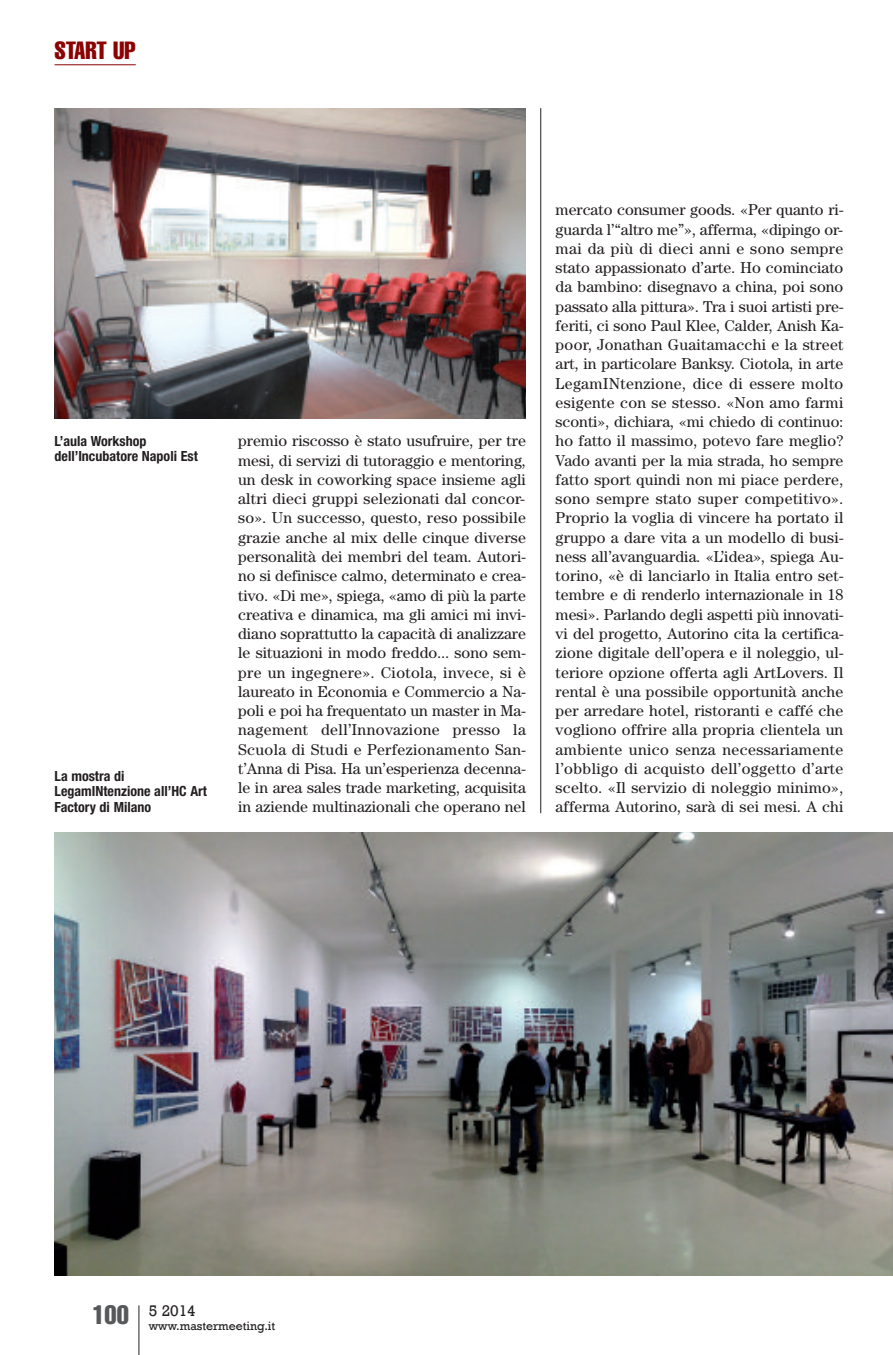
<style>
.page{position:relative;width:893px;height:1355px;background:#fff}
.page>*{position:absolute;margin:0;border:0;box-sizing:border-box;transform-origin:0 0}
.t1{font:extra-condensed 24.5px "Helvetica";color:#8b0202}
.t2{font:15.75px/19.2px "Century";letter-spacing:.005em;color:#231f20;text-align:justify}
.t3{font:15.75px "Rockwell";color:#231f20}
.t4{font:700 condensed 14px/15.8px "Helvetica Neue";color:#231f20}
.t5{font:12.25px "Rockwell";color:#231f20}
</style>
<div class="page">
<hr style="left:138px;top:1305px;width:1px;height:49px;background:#231f20">
<hr style="left:55px;top:64px;width:81px;height:1px;background:#8b0202">
<hr style="left:540px;top:108px;width:1px;height:705px;background:#231f20">
<img style="left:55px;top:832px;width:838px;height:443px">
<img style="left:55px;top:108px;width:471px;height:311px">
<h1 class="t1" style="left:55px;top:42px;width:83px">START UP</h1>
<p class="t4" style="left:55px;top:434px;width:145px">L’aula Workshop dell’Incubatore Napoli Est</p>
<p class="t4" style="left:55px;top:769px;width:154px">La mostra di<br>LegamINtenzione all’HC Art<br>Factory di Milano</p>
<p class="t2" style="left:238px;top:433px;width:289px">premio riscosso è stato usufruire, per tre mesi, di servizi di tutoraggio e mentoring, un desk in coworking space insieme agli altri dieci gruppi selezionati dal concor&shy;so». Un successo, questo, reso possibile grazie anche al mix delle cinque diverse personalità dei membri del team. Autori&shy;no si definisce calmo, determinato e crea&shy;tivo. «Di me», spiega, «amo di più la parte creativa e dinamica, ma gli amici mi invi&shy;diano soprattutto la capacità di analizzare le situazioni in modo freddo... sono sem&shy;pre un ingegnere». Ciotola, invece, si è laureato in Economia e Commercio a Na&shy;poli e poi ha frequentato un master in Ma&shy;nagement dell’Innovazione presso la Scuola di Studi e Perfezionamento San&shy;t’Anna di Pisa. Ha un’esperienza decenna&shy;le in area sales trade marketing, acquisita in aziende multinazionali che operano nel</p>
<p class="t2" style="left:556px;top:202px;width:289px">mercato consumer goods. «Per quanto ri&shy;guarda l’“altro me”», afferma, «dipingo or&shy;mai da più di dieci anni e sono sempre stato appassionato d’arte. Ho cominciato da bambino: disegnavo a china, poi sono passato alla pittura». Tra i suoi artisti pre&shy;feriti, ci sono Paul Klee, Calder, Anish Ka&shy;poor, Jonathan Guaitamacchi e la street art, in particolare Banksy. Ciotola, in arte LegamINtenzione, dice di essere molto esigente con se stesso. «Non amo farmi sconti», dichiara, «mi chiedo di continuo: ho fatto il massimo, potevo fare meglio?<br>Vado avanti per la mia strada, ho sempre fatto sport quindi non mi piace perdere, sono sempre stato super competitivo».<br>Proprio la voglia di vincere ha portato il gruppo a dare vita a un modello di busi&shy;ness all’avanguardia. «L’idea», spiega Au&shy;torino, «è di lanciarlo in Italia entro set&shy;tembre e di renderlo internazionale in 18 mesi». Parlando degli aspetti più innovati&shy;vi del progetto, Autorino cita la certifica&shy;zione digitale dell’opera e il noleggio, ul&shy;teriore opzione offerta agli ArtLovers. Il rental è una possibile opportunità anche per arredare hotel, ristoranti e caffé che vogliono offrire alla propria clientela un ambiente unico senza necessariamente l’obbligo di acquisto dell’oggetto d’arte scelto. «Il servizio di noleggio minimo», afferma Autorino, sarà di sei mesi. A chi</p>
<p class="t5" style="left:92px;top:1318px;width:184px"><sup>100</sup> www.mastermeeting.it</p>
<p class="t3" style="left:149px;top:1300px;width:49px">5 2014</p>
</div>
